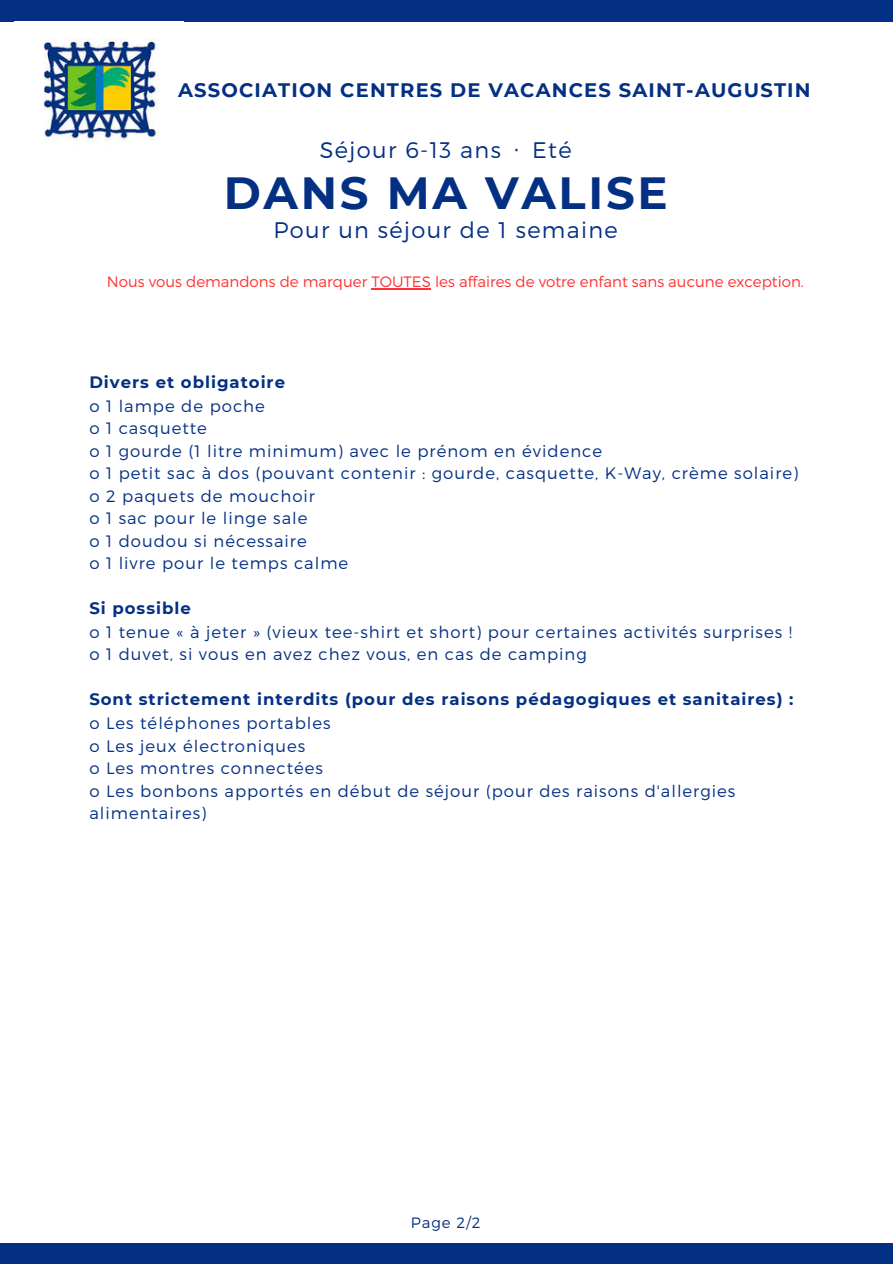
<style>
.page{position:relative;width:893px;height:1264px;background:#fff}
.page>*{position:absolute;margin:0;border:0;box-sizing:border-box;transform-origin:0 0}
.t1{font:700 45px "Montserrat";letter-spacing:.06em;color:#043084}
.t2{font:300 22.5px "Montserrat";letter-spacing:.06em;color:#043084}
.t3{font:700 19.5px "Montserrat";letter-spacing:.06em;color:#043084}
.t4{font:300 16.5px/22.5px "Montserrat";letter-spacing:.06em;color:#043084}
.t5{font:700 16.5px "Montserrat";letter-spacing:.06em;color:#043084}
.t6{font:300 15px "Montserrat";color:#ff3131}
.t7{font:300 15px "Montserrat";color:#043084}
.s1{font-family:"Wen Quan Yi Micro Hei";font-weight:400}
</style>
<div class="page">
<div style="left:0;top:1243px;width:892px;height:20px;background:#043084"></div>
<div style="left:0;top:0;width:892px;height:21px;background:#043084"></div>
<img style="left:44px;top:38px;width:115px;height:103px">
<hr style="left:371px;top:288px;width:60px;height:1px;background:#ff3131">
<p class="t3" style="left:178px;top:78px;width:634px">ASSOCIATION CENTRES DE VACANCES SAINT-AUGUSTIN</p>
<p class="t2" style="left:320px;top:135px;width:253px">Séjour 6-13 ans <span class="s1">⋅</span> Eté</p>
<p class="t1" style="left:224px;top:166px;width:445px">DANS MA VALISE</p>
<p class="t2" style="left:273px;top:215px;width:346px">Pour un séjour de 1 semaine</p>
<p class="t6" style="left:107px;top:272px;width:698px">Nous vous demandons de marquer TOUTES les affaires de votre enfant sans aucune exception.</p>
<p class="t5" style="left:89px;top:372px;width:197px">Divers et obligatoire</p>
<p class="t4" style="left:89px;top:394px;width:177px">o 1 lampe de poche</p>
<p class="t4" style="left:89px;top:416px;width:119px">o 1 casquette</p>
<p class="t4" style="left:89px;top:439px;width:514px">o 1 gourde (1 litre minimum) avec le prénom en évidence</p>
<p class="t4" style="left:89px;top:461px;width:710px">o 1 petit sac à dos (pouvant contenir : gourde, casquette, K-Way, crème solaire)</p>
<p class="t4" style="left:89px;top:484px;width:227px">o 2 paquets de mouchoir</p>
<p class="t4" style="left:89px;top:506px;width:220px">o 1 sac pour le linge sale</p>
<p class="t4" style="left:89px;top:529px;width:219px">o 1 doudou si nécessaire</p>
<p class="t4" style="left:89px;top:551px;width:260px">o 1 livre pour le temps calme</p>
<p class="t5" style="left:89px;top:598px;width:103px">Si possible</p>
<p class="t4" style="left:89px;top:620px;width:704px">o 1 tenue « à jeter » (vieux tee-shirt et short) pour certaines activités surprises !</p>
<p class="t4" style="left:89px;top:642px;width:499px">o 1 duvet, si vous en avez chez vous, en cas de camping</p>
<p class="t5" style="left:89px;top:689px;width:705px">Sont strictement interdits (pour des raisons pédagogiques et sanitaires) :</p>
<p class="t4" style="left:89px;top:711px;width:243px">o Les téléphones portables</p>
<p class="t4" style="left:89px;top:733px;width:217px">o Les jeux électroniques</p>
<p class="t4" style="left:89px;top:756px;width:235px">o Les montres connectées</p>
<p class="t4" style="left:89px;top:778px;width:647px">o Les bonbons apportés en début de séjour (pour des raisons d'allergies alimentaires)</p>
<p class="t7" style="left:411px;top:1212px;width:71px">Page 2/2</p>
</div>
